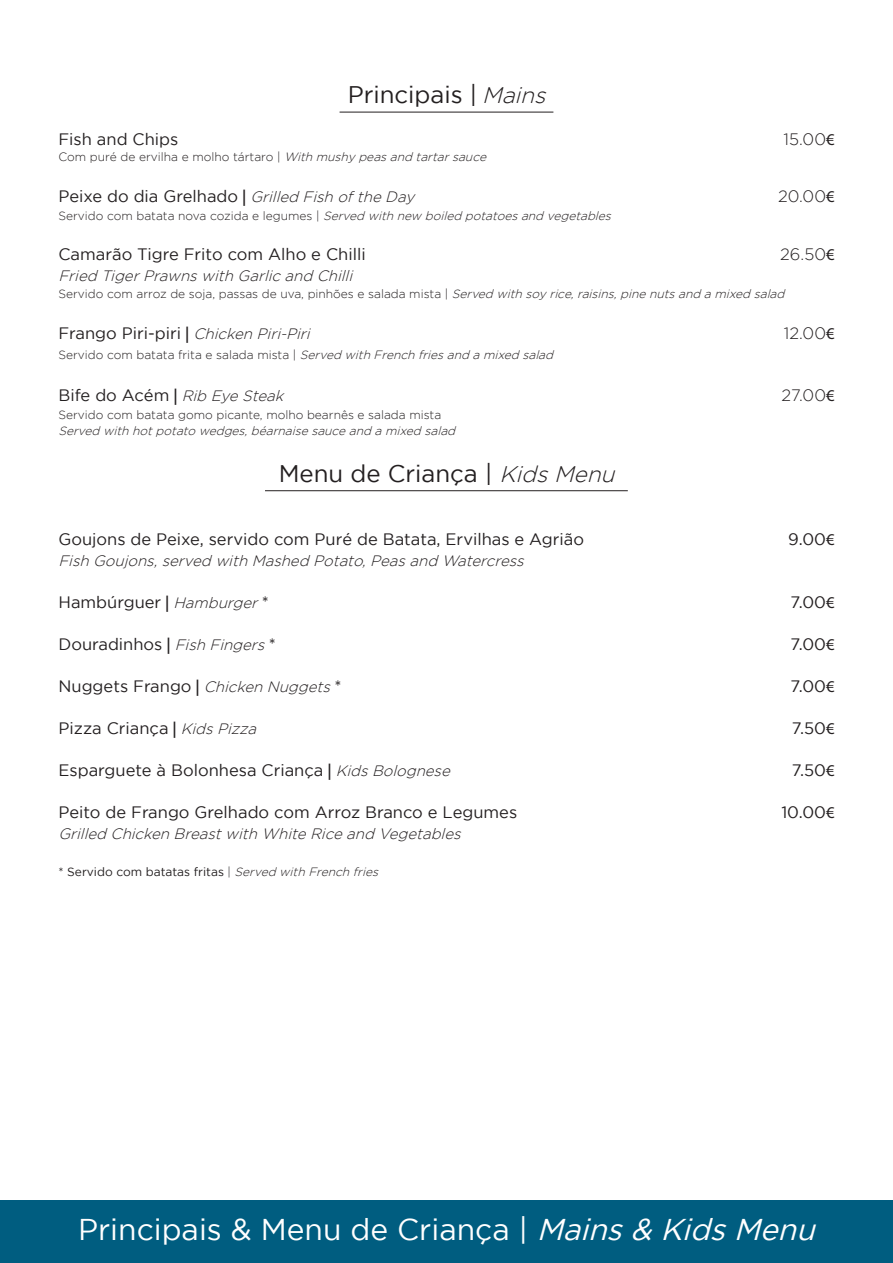
<style>
.page{position:relative;width:893px;height:1263px;background:#fff}
.page>*{position:absolute;margin:0;border:0;box-sizing:border-box;transform-origin:0 0}
.t1{font:30px "Gotham";color:#fff}
.t2{font:24px "Gotham";color:#231f20}
.t3{font:16.5px "Gotham";color:#231f20}
.t4{font:300 16.5px "Gotham";color:#231f20}
.t5{font:italic 300 15px "Gotham";color:#231f20}
.t6{font:300 12px "Gotham";color:#231f20}
.t7{font:italic 300 12px "Gotham";color:#231f20}
.t8{font:12px "Gotham";color:#231f20}
.s1{font-weight:300;font-style:italic;font-size:22.5px}
.s2{font-family:"Myriad Pro";font-weight:400}
.s3{font-style:italic}
.s4{font-weight:400;font-style:normal;font-size:16.5px}
.s5{font-family:"Oregon LDO";font-weight:700;font-style:normal;font-size:16.5px}
.s6{font-style:normal}
.s7{font-family:"Myriad Pro"}
.s8{font-family:"Oregon LDO";font-weight:700}
.s9{font-weight:300;font-style:italic;font-size:15px}
.s10{font-weight:300}
.s11{font-weight:300;font-style:italic}
</style>
<div class="page">
<div style="left:0;top:1201px;width:893px;height:62px;background:#005d80"></div>
<hr style="left:265px;top:490px;width:363px;height:1px;background:#231f20">
<hr style="left:340px;top:112px;width:213px;height:1px;background:#231f20">
<hr style="left:892px;top:1201px;width:1px;height:62px;background:#004d72">
<p class="t2" style="left:348px;top:81px;width:205px">Principais | <span class="s1">Mains</span></p>
<p class="t3" style="left:58px;top:130px;width:121px">Fish and Chips</p>
<p class="t4" style="left:784px;top:130px;width:52px">15.00<span class="s2">€</span></p>
<p class="t6" style="left:58px;top:150px;width:432px">Com puré de ervilha e molho tártaro | <span class="s3">With mushy peasand tartarsauce</span></p>
<p class="t5" style="left:58px;top:188px;width:361px"><span class="s4">Peixe do dia Grelhado</span> <span class="s5">|</span> Grilled Fish ofthe Day</p>
<p class="t4" style="left:778px;top:187px;width:58px">20.00<span class="s2">€</span></p>
<p class="t7" style="left:58px;top:209px;width:557px"><span class="s6">S e r v i d o c o m b a t a t a n o v a c o z i d a e l e g u m e s |</span> Served with new boiled potatoesand vegetables</p>
<p class="t3" style="left:58px;top:245px;width:309px">Camarão Tigre Frito com Alho e Chilli</p>
<p class="t4" style="left:780px;top:246px;width:56px">26.50<span class="s2">€</span></p>
<p class="t5" style="left:58px;top:268px;width:299px">Fried TigerPrawnswith Garlic and Chilli</p>
<p class="t6" style="left:58px;top:287px;width:731px">Servido com arroz de soja, passas de uva, pinhões e salada mista | <span class="s3">Served with soy rice,raisins,pine nutsand a mixed salad</span></p>
<p class="t5" style="left:58px;top:325px;width:257px"><span class="s4">F ra n g o P i r i - p i r i</span> <span class="s5">|</span> Chicken Piri-Piri</p>
<p class="t4" style="left:784px;top:324px;width:52px">12.00<span class="s2">€</span></p>
<p class="t7" style="left:58px;top:348px;width:500px"><span class="s6">S e rv i d o c o m b a t a t a f r i t a e s a l a d a m i s t a |</span> Served with French friesand a mixed salad</p>
<p class="t5" style="left:58px;top:387px;width:231px"><span class="s4">B i fe d o Ac é m</span> <span class="s5">|</span> Rib Eye Steak</p>
<p class="t4" style="left:782px;top:386px;width:54px">27.00<span class="s2">€</span></p>
<p class="t6" style="left:58px;top:408px;width:384px">Servido com batata gomo picante, molho bearnês e salada mista</p>
<p class="t7" style="left:58px;top:424px;width:402px">Served with hotpotato wedges,béarnaise sauce and a mixed salad</p>
<p class="t2" style="left:279px;top:460px;width:343px">Menu de Criança | <span class="s1">KidsMenu</span></p>
<p class="t3" style="left:58px;top:530px;width:527px">Goujons de Peixe, servido com Puré de Batata, Ervilhas e Agrião</p>
<p class="t3" style="left:788px;top:530px;width:48px">9.00<span class="s7">€</span></p>
<p class="t5" style="left:58px;top:552px;width:471px">Fish Goujons,served with Mashed Potato,Peasand Watercress</p>
<p class="t3" style="left:58px;top:593px;width:212px">Hambúrguer <span class="s8">|</span> <span class="s9">Hamburger</span>*</p>
<p class="t3" style="left:790px;top:593px;width:45px">7.00<span class="s7">€</span></p>
<p class="t3" style="left:58px;top:635px;width:219px">Douradinhos <span class="s8">|</span> <span class="s9">Fish Fingers</span>*</p>
<p class="t3" style="left:790px;top:635px;width:45px">7.00<span class="s7">€</span></p>
<p class="t3" style="left:58px;top:677px;width:285px">Nuggets Frango <span class="s8">|</span> <span class="s9">Chicken Nuggets</span>*</p>
<p class="t3" style="left:790px;top:677px;width:45px">7.00<span class="s7">€</span></p>
<p class="t3" style="left:58px;top:719px;width:203px">Pizza Criança <span class="s8">|</span> <span class="s9">KidsPizza</span></p>
<p class="t3" style="left:792px;top:719px;width:44px">7.50<span class="s7">€</span></p>
<p class="t3" style="left:58px;top:761px;width:397px">Esparguete à Bolonhesa Criança <span class="s8">|</span> <span class="s9">KidsBolognese</span></p>
<p class="t3" style="left:792px;top:761px;width:44px">7.50<span class="s7">€</span></p>
<p class="t3" style="left:58px;top:803px;width:460px">Peito de Frango Grelhado com Arroz Branco e Legumes</p>
<p class="t3" style="left:781px;top:803px;width:55px">10.00<span class="s7">€</span></p>
<p class="t5" style="left:58px;top:825px;width:408px">Grilled Chicken Breastwith White Rice and Vegetables</p>
<p class="t8" style="left:58px;top:865px;width:324px">* Servido com batatas fritas <span class="s10">|</span> <span class="s11">Served with French fries</span></p>
<p class="t1" style="left:78px;top:1212px;width:746px">Principais &amp; Menu de Criança | <span class="s3">Mains&amp; KidsMenu</span></p>
</div>
